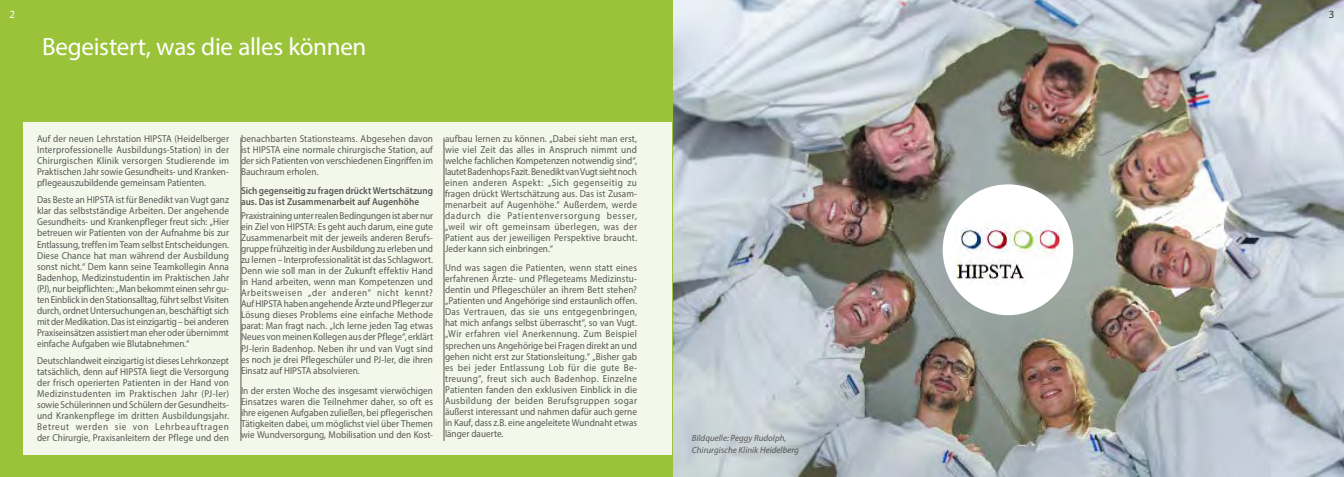
<style>
.page{position:relative;width:1344px;height:477px;background:#fff}
.page>*{position:absolute;margin:0;border:0;box-sizing:border-box;transform-origin:0 0}
.t1{font:25px "Myriad Pro";letter-spacing:-.01em;color:#fff}
.t2{font:11px "Myriad Pro";color:#fff}
.t3{font:11px "Myriad Pro";color:#3c3c3b}
.t4{font:10px/11px "Myriad Pro";color:#575756;text-align:justify;scale:.92 1}
.t5{font:600 10px/11px "Myriad Pro";color:#575756;scale:.92 1}
.t6{font:italic 9px/12px "Myriad Pro";color:#575756}
</style>
<div class="page">
<img style="left:672px;top:0;width:672px;height:476px">
<div style="left:0;top:0;width:672px;height:476px;background:#9ac33a"></div>
<div style="left:23px;top:122px;width:649px;height:332px;background:#f4f8ea"></div>
<hr style="left:241px;top:137px;width:1px;height:303px;background:#5d514d">
<hr style="left:444px;top:137px;width:1px;height:303px;background:#5d514d">
<div style="left:942px;top:184px;width:131px;height:131px;background:#fff;border-radius:50%"></div>
<img style="left:956px;top:225px;width:107px;height:57px">
<p class="t2" style="left:9px;top:7px;width:7px">2</p>
<p class="t3" style="left:1329px;top:7px;width:7px">3</p>
<h1 class="t1" style="left:42px;top:31px;width:326px">Begeistert, was die alles können</h1>
<p class="t4" style="left:37px;top:132px;width:210px">Auf der neuen Lehrstation HIPSTA (Heidelberger Interprofessionelle Ausbildungs-Station) in der Chirurgischen Klinik versorgen Studierende im Praktischen Jahr sowie Gesundheits- und Kranken&shy;pflegeauszubildende gemeinsam Patienten.</p>
<p class="t4" style="left:37px;top:194px;width:210px">Das Beste an HIPSTA ist für Benedikt van Vugt ganz klar das selbstständige Arbeiten. Der angehende Gesundheits- und Krankenpfleger freut sich: „Hier betreuen wir Patienten von der Aufnahme bis zur Entlassung, treffen im Team selbst Entscheidungen.<br>Diese Chance hat man während der Ausbildung sonst nicht.“ Dem kann seine Teamkollegin Anna Badenhop, Medizinstudentin im Praktischen Jahr (PJ), nur beipflichten: „Man bekommt einen sehr gu&shy;ten Einblick in den Stationsalltag, führt selbst Visiten durch, ordnet Untersuchungen an, beschäftigt sich mit der Medikation. Das ist einzigartig – bei anderen Praxiseinsätzen assistiert man eher oder übernimmt einfache Aufgaben wie Blutabnehmen.“</p>
<p class="t4" style="left:37px;top:355px;width:210px">Deutschlandweit einzigartig ist dieses Lehrkonzept tatsächlich, denn auf HIPSTA liegt die Versorgung der frisch operierten Patienten in der Hand von Medizinstudenten im Praktischen Jahr (PJ-ler) sowie Schülerinnen und Schülern der Gesundheits&shy;und Krankenpflege im dritten Ausbildungsjahr.<br>Betreut werden sie von Lehrbeauftragen der Chirurgie, Praxisanleitern der Pflege und den</p>
<p class="t4" style="left:241px;top:132px;width:210px">benachbarten Stationsteams. Abgesehen davon ist HIPSTA eine normale chirurgische Station, auf der sich Patienten von verschiedenen Eingriffen im Bauchraum erholen.</p>
<p class="t5" style="left:241px;top:185px;width:210px">Sich gegenseitig zu fragen drückt Wertschätzung aus. Das ist Zusammenarbeit auf Augenhöhe</p>
<p class="t4" style="left:241px;top:210px;width:210px">Praxistraining unter realen Bedingungen ist aber nur ein Ziel von HIPSTA: Es geht auch darum, eine gute Zusammenarbeit mit der jeweils anderen Berufs&shy;gruppe frühzeitig in der Ausbildung zu erleben und zu lernen – Interprofessionalität ist das Schlagwort.<br>Denn wie soll man in der Zukunft effektiv Hand in Hand arbeiten, wenn man Kompetenzen und Arbeitsweisen „der anderen“ nicht kennt?<br>Auf HIPSTA haben angehende Ärzte und Pfleger zur Lösung dieses Problems eine einfache Methode parat: Man fragt nach. „Ich lerne jeden Tag etwas Neues von meinen Kollegen aus der Pflege“, erklärt PJ-lerin Badenhop. Neben ihr und van Vugt sind es noch je drei Pflegeschüler und PJ-ler, die ihren Einsatz auf HIPSTA absolvieren.</p>
<p class="t4" style="left:241px;top:385px;width:210px">In der ersten Woche des insgesamt vierwöchigen Einsatzes waren die Teilnehmer daher, so oft es ihre eigenen Aufgaben zuließen, bei pflegerischen Tätigkeiten dabei, um möglichst viel über Themen wie Wundversorgung, Mobilisation und den Kost-</p>
<p class="t4" style="left:445px;top:132px;width:210px">aufbau lernen zu können. „Dabei sieht man erst, wie viel Zeit das alles in Anspruch nimmt und welche fachlichen Kompetenzen notwendig sind“, lautet Badenhops Fazit. Benedikt van Vugt sieht noch einen anderen Aspekt: „Sich gegenseitig zu fragen drückt Wertschätzung aus. Das ist Zusam&shy;menarbeit auf Augenhöhe.“ Außerdem, werde dadurch die Patientenversorgung besser, „weil wir oft gemeinsam überlegen, was der Patient aus der jeweiligen Perspektive braucht.<br>Jeder kann sich einbringen.“</p>
<p class="t4" style="left:445px;top:262px;width:210px">Und was sagen die Patienten, wenn statt eines erfahrenen Ärzte- und Pflegeteams Medizinstu&shy;dentin und Pflegeschüler an ihrem Bett stehen? „Patienten und Angehörige sind erstaunlich offen.<br>Das Vertrauen, das sie uns entgegenbringen, hat mich anfangs selbst überrascht“, so van Vugt. „Wir erfahren viel Anerkennung. Zum Beispiel sprechen uns Angehörige bei Fragen direkt an und gehen nicht erst zur Stationsleitung.“ „Bisher gab es bei jeder Entlassung Lob für die gute Be&shy;treuung“, freut sich auch Badenhop. Einzelne Patienten fanden den exklusiven Einblick in die Ausbildung der beiden Berufsgruppen sogar äußerst interessant und nahmen dafür auch gerne in Kauf, dass z.B. eine angeleitete Wundnaht etwas länger dauerte.</p>
<p class="t6" style="left:692px;top:431px;width:109px">Bildquelle: Peggy Rudolph,<br>Chirurgische Klinik Heidelberg</p>
</div>
